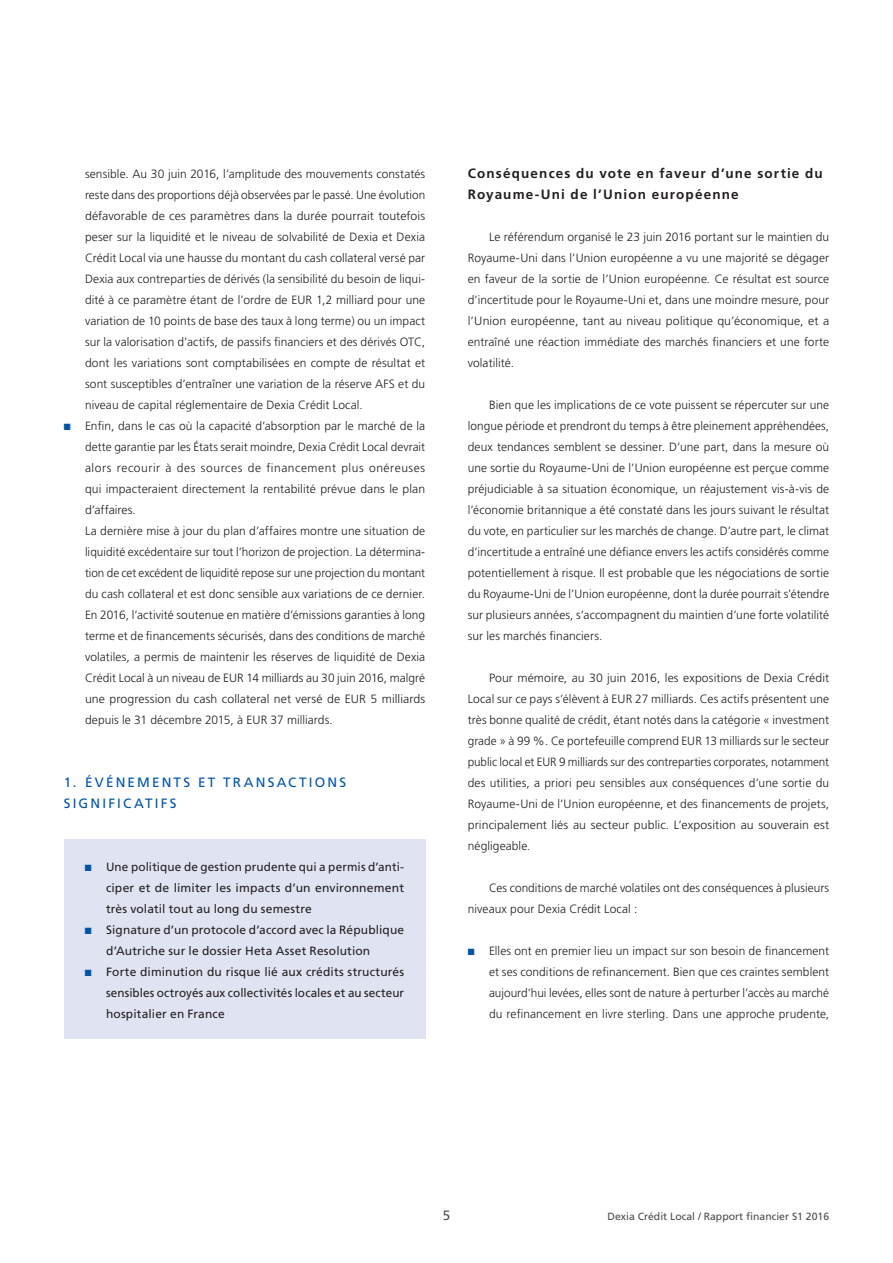
<style>
.page{position:relative;width:893px;height:1263px;background:#fff}
.page>*{position:absolute;margin:0;border:0;box-sizing:border-box;transform-origin:0 0}
.t1{font:700 13.5px/21px "Frutiger";letter-spacing:.085em;color:#231f20}
.t2{font:13.5px/21px "Frutiger";letter-spacing:.165em;color:#0154a6}
.t3{font:13.5px "Frutiger";color:#4b4c4d}
.t4{font:300 12px/21px "Frutiger";letter-spacing:.005em;color:#231f20;text-align:justify}
.t5{font:12px/21px "Frutiger";letter-spacing:.01em;color:#231f20;text-align:justify}
.t6{font:10.5px "Frutiger";color:#4b4c4d}
.s1{color:#0154a6}
</style>
<div class="page">
<div style="left:64px;top:839px;width:361px;height:200px;background:#e0e4f2"></div>
<p class="t4" style="left:85px;top:163px;width:342px">sensible. Au 30 juin 2016, l’amplitude des mouvements constatés reste dans des proportions déjà observées par le passé. Une évolution défavorable de ces paramètres dans la durée pourrait toutefois peser sur la liquidité et le niveau de solvabilité de Dexia et Dexia Crédit Local via une hausse du montant du cash collateral versé par Dexia aux contreparties de dérivés (la sensibilité du besoin de liqui&shy;dité à ce paramètre étant de l’ordre de EUR 1,2 milliard pour une variation de 10 points de base des taux à long terme) ou un impact sur la valorisation d’actifs, de passifs financiers et des dérivés OTC, dont les variations sont comptabilisées en compte de résultat et sont susceptibles d’entraîner une variation de la réserve AFS et du niveau de capital réglementaire de Dexia Crédit Local.</p>
<p class="t4" style="left:85px;top:415px;width:342px;text-align:left;text-indent:-21px"><span class="s1">■</span> Enfin, dans le cas où la capacité d’absorption par le marché de la dette garantie par les États serait moindre, Dexia Crédit Local devrait alors recourir à des sources de financement plus onéreuses qui impacteraient directement la rentabilité prévue dans le plan d’affaires.<br>La dernière mise à jour du plan d’affaires montre une situation de liquidité excédentaire sur tout l’horizon de projection. La détermina&shy;tion de cet excédent de liquidité repose sur une projection du montant du cash collateral et est donc sensible aux variations de ce dernier.<br>En 2016, l’activité soutenue en matière d’émissions garanties à long terme et de financements sécurisés, dans des conditions de marché volatiles, a permis de maintenir les réserves de liquidité de Dexia Crédit Local à un niveau de EUR 14 milliards au 30 juin 2016, malgré une progression du cash collateral net versé de EUR 5 milliards depuis le 31 décembre 2015, à EUR 37 milliards.</p>
<p class="t2" style="left:64px;top:771px;width:284px">1. ÉVÉNEMENTS ET TRANSACTIONS<br>SIGNIFICATIFS</p>
<p class="t5" style="left:106px;top:856px;width:300px;text-indent:-21px"><span class="s1">■</span> Une politique de gestion prudente qui a permis d’anti&shy;ciper et de limiter les impacts d’un environnement très volatil tout au long du semestre</p>
<p class="t5" style="left:106px;top:919px;width:300px;text-indent:-21px"><span class="s1">■</span> Signature d’un protocole d’accord avec la République d’Autriche sur le dossier Heta Asset Resolution</p>
<p class="t5" style="left:106px;top:961px;width:300px;text-indent:-21px"><span class="s1">■</span> Forte diminution du risque lié aux crédits structurés sensibles octroyés aux collectivités locales et au secteur hospitalier en France</p>
<p class="t1" style="left:468px;top:162px;width:356px">Conséquences du vote en faveur d’une sortie du<br>Royaume-Uni de l’Union européenne</p>
<p class="t4" style="left:468px;top:226px;width:363px;text-indent:21px">Le référendum organisé le 23 juin 2016 portant sur le maintien du Royaume-Uni dans l’Union européenne a vu une majorité se dégager en faveur de la sortie de l’Union européenne. Ce résultat est source d’incertitude pour le Royaume-Uni et, dans une moindre mesure, pour l’Union européenne, tant au niveau politique qu’économique, et a entraîné une réaction immédiate des marchés financiers et une forte volatilité.</p>
<p class="t4" style="left:468px;top:394px;width:363px;text-indent:21px">Bien que les implications de ce vote puissent se répercuter sur une longue période et prendront du temps à être pleinement appréhendées, deux tendances semblent se dessiner. D’une part, dans la mesure où une sortie du Royaume-Uni de l’Union européenne est perçue comme préjudiciable à sa situation économique, un réajustement vis-à-vis de l’économie britannique a été constaté dans les jours suivant le résultat du vote, en particulier sur les marchés de change. D’autre part, le climat d’incertitude a entraîné une défiance envers les actifs considérés comme potentiellement à risque. Il est probable que les négociations de sortie du Royaume-Uni de l’Union européenne, dont la durée pourrait s’étendre sur plusieurs années, s’accompagnent du maintien d’une forte volatilité sur les marchés financiers.</p>
<p class="t4" style="left:468px;top:667px;width:363px;text-indent:21px">Pour mémoire, au 30 juin 2016, les expositions de Dexia Crédit Local sur ce pays s’élèvent à EUR 27 milliards. Ces actifs présentent une très bonne qualité de crédit, étant notés dans la catégorie « investment grade » à 99 %. Ce portefeuille comprend EUR 13 milliards sur le secteur public local et EUR 9 milliards sur des contreparties corporates, notamment des utilities, a priori peu sensibles aux conséquences d’une sortie du Royaume-Uni de l’Union européenne, et des financements de projets, principalement liés au secteur public. L’exposition au souverain est négligeable.</p>
<p class="t4" style="left:468px;top:877px;width:363px;text-indent:21px">Ces conditions de marché volatiles ont des conséquences à plusieurs niveaux pour Dexia Crédit Local :</p>
<p class="t4" style="left:489px;top:940px;width:342px;text-indent:-21px"><span class="s1">■</span> Elles ont en premier lieu un impact sur son besoin de financement et ses conditions de refinancement. Bien que ces craintes semblent aujourd’hui levées, elles sont de nature à perturber l’accès au marché du refinancement en livre sterling. Dans une approche prudente,</p>
<p class="t3" style="left:443px;top:1208px;width:9px">5</p>
<p class="t6" style="left:607px;top:1210px;width:223px">Dexia Crédit Local / Rapport financier S1 2016</p>
</div>
